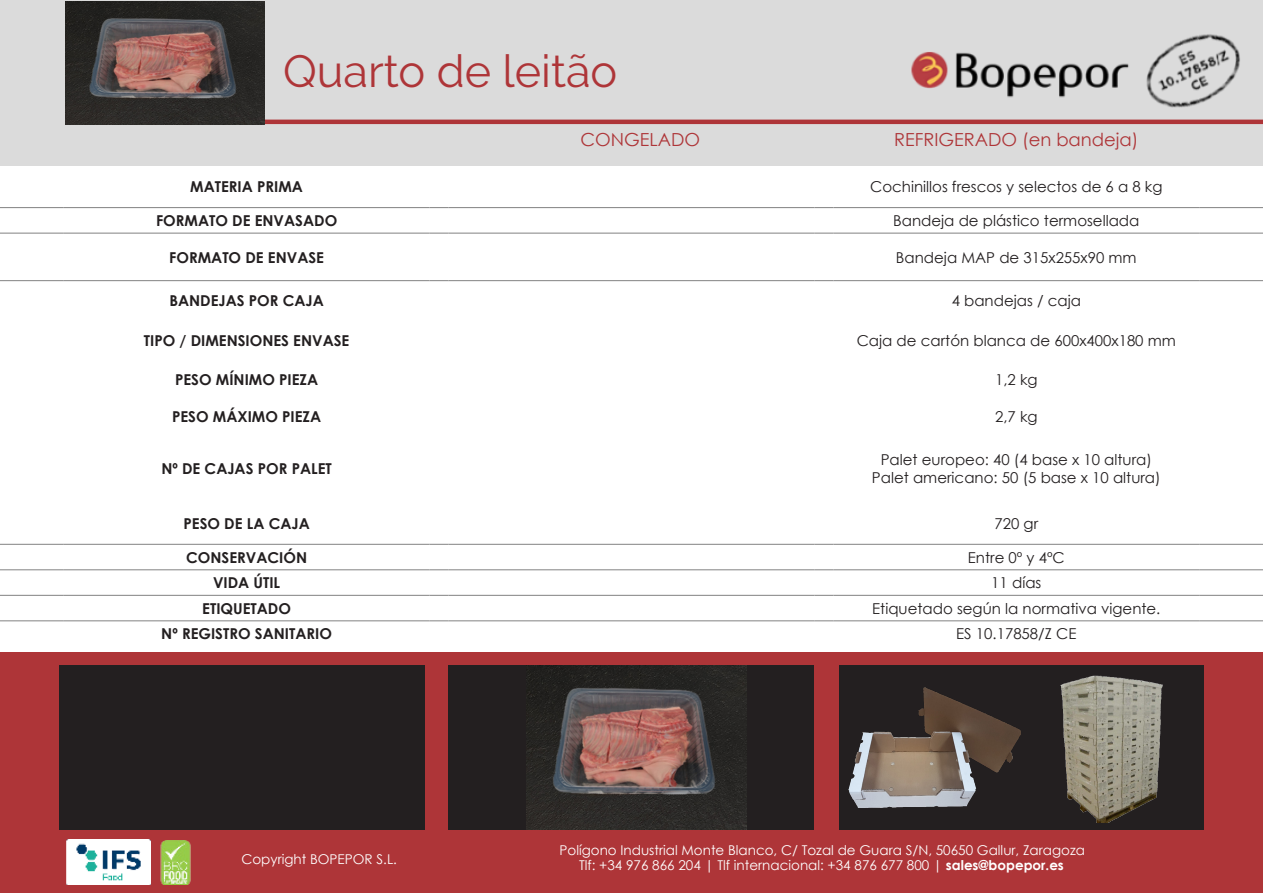
<style>
.page{position:relative;width:1263px;height:893px;background:#fff}
.page>*{position:absolute;margin:0;border:0;box-sizing:border-box;transform-origin:0 0}
.Paragraph_Style1{font:45px "Raleway";color:#ae3538}
.Paragraph_Style1-2{font:18px "Century Gothic";color:#ae3538}
.t1{font:15px "Century Gothic";color:#231f20}
.t2{font:700 15px "Century Gothic";color:#231f20}
.t3{font:13.5px/15px "Century Gothic";color:#fff;text-align:center}
.s1{font-weight:700}
</style>
<div class="page">
<div style="left:0;top:652px;width:1263px;height:241px;background:#ae3538"></div>
<img style="left:66px;top:840px;width:85px;height:44px">
<img style="left:160px;top:840px;width:31px;height:44px">
<div style="left:0;top:0;width:1263px;height:165px;background:#dbdbdb"></div>
<hr style="left:66px;top:120px;width:1197px;height:4px;background:#ae3538">
<img style="left:911px;top:34px;width:329px;height:74px">
<hr style="left:0;top:207px;width:64px;height:1px;background:#828282">
<hr style="left:64px;top:207px;width:365px;height:1px;background:#828282">
<svg style="left:429px;top:207px;width:20px;height:1px"></svg>
<hr style="left:449px;top:207px;width:365px;height:1px;background:#828282">
<svg style="left:814px;top:207px;width:19px;height:1px"></svg>
<hr style="left:833px;top:207px;width:366px;height:1px;background:#828282">
<hr style="left:1199px;top:207px;width:64px;height:1px;background:#828282">
<hr style="left:0;top:233px;width:64px;height:1px;background:#828282">
<hr style="left:64px;top:233px;width:365px;height:1px;background:#828282">
<svg style="left:429px;top:233px;width:20px;height:1px"></svg>
<hr style="left:449px;top:233px;width:365px;height:1px;background:#828282">
<svg style="left:814px;top:233px;width:19px;height:1px"></svg>
<hr style="left:833px;top:233px;width:366px;height:1px;background:#828282">
<hr style="left:1199px;top:233px;width:64px;height:1px;background:#828282">
<hr style="left:0;top:280px;width:64px;height:1px;background:#828282">
<hr style="left:64px;top:280px;width:365px;height:1px;background:#828282">
<svg style="left:429px;top:280px;width:20px;height:1px"></svg>
<hr style="left:449px;top:280px;width:365px;height:1px;background:#828282">
<svg style="left:814px;top:280px;width:19px;height:1px"></svg>
<hr style="left:833px;top:280px;width:366px;height:1px;background:#828282">
<hr style="left:1199px;top:280px;width:64px;height:1px;background:#828282">
<hr style="left:0;top:544px;width:64px;height:1px;background:#828282">
<hr style="left:64px;top:544px;width:365px;height:1px;background:#828282">
<svg style="left:429px;top:544px;width:20px;height:1px"></svg>
<hr style="left:449px;top:544px;width:365px;height:1px;background:#828282">
<svg style="left:814px;top:544px;width:19px;height:1px"></svg>
<hr style="left:833px;top:544px;width:366px;height:1px;background:#828282">
<hr style="left:1199px;top:544px;width:64px;height:1px;background:#828282">
<hr style="left:0;top:570px;width:64px;height:1px;background:#828282">
<hr style="left:64px;top:570px;width:365px;height:1px;background:#828282">
<svg style="left:429px;top:570px;width:20px;height:1px"></svg>
<hr style="left:449px;top:570px;width:365px;height:1px;background:#828282">
<svg style="left:814px;top:570px;width:19px;height:1px"></svg>
<hr style="left:833px;top:570px;width:366px;height:1px;background:#828282">
<hr style="left:1199px;top:570px;width:64px;height:1px;background:#828282">
<hr style="left:0;top:595px;width:64px;height:1px;background:#828282">
<hr style="left:64px;top:595px;width:365px;height:1px;background:#828282">
<svg style="left:429px;top:595px;width:20px;height:1px"></svg>
<hr style="left:449px;top:595px;width:365px;height:1px;background:#828282">
<svg style="left:814px;top:595px;width:19px;height:1px"></svg>
<hr style="left:833px;top:595px;width:366px;height:1px;background:#828282">
<hr style="left:1199px;top:595px;width:64px;height:1px;background:#828282">
<hr style="left:0;top:621px;width:64px;height:1px;background:#828282">
<hr style="left:64px;top:621px;width:365px;height:1px;background:#828282">
<svg style="left:429px;top:621px;width:20px;height:1px"></svg>
<hr style="left:449px;top:621px;width:365px;height:1px;background:#828282">
<svg style="left:814px;top:621px;width:19px;height:1px"></svg>
<hr style="left:833px;top:621px;width:366px;height:1px;background:#828282">
<hr style="left:1199px;top:621px;width:64px;height:1px;background:#828282">
<div style="left:59px;top:665px;width:365px;height:164px;background:#231f20"></div>
<img style="left:66px;top:1px;width:198px;height:123px">
<div style="left:449px;top:665px;width:365px;height:164px;background:#231f20"></div>
<img style="left:527px;top:665px;width:219px;height:164px">
<div style="left:839px;top:665px;width:182px;height:164px;background:#231f20"></div>
<img style="left:848px;top:687px;width:173px;height:121px">
<div style="left:1021px;top:665px;width:183px;height:164px;background:#231f20"></div>
<img style="left:1060px;top:675px;width:103px;height:147px">
<p class="Paragraph_Style1" style="left:283px;top:45px;width:336px">Quarto de leitão</p>
<p class="Paragraph_Style1-2" style="left:580px;top:127px;width:121px">CONGELADO</p>
<p class="Paragraph_Style1-2" style="left:894px;top:127px;width:246px">REFRIGERADO (en bandeja)</p>
<p class="t2" style="left:190px;top:175px;width:114px">MATERIA PRIMA</p>
<p class="t1" style="left:870px;top:176px;width:294px">Cochinillos frescos y selectos de 6 a 8 kg</p>
<p class="t2" style="left:156px;top:209px;width:183px">FORMATO DE ENVASADO</p>
<p class="t1" style="left:893px;top:210px;width:248px">Bandeja de plástico termosellada</p>
<p class="t2" style="left:169px;top:246px;width:156px">FORMATO DE ENVASE</p>
<p class="t1" style="left:896px;top:247px;width:242px">Bandeja MAP de 315x255x90 mm</p>
<p class="t2" style="left:169px;top:289px;width:156px">BANDEJAS POR CAJA</p>
<p class="t1" style="left:952px;top:290px;width:131px">4 bandejas / caja</p>
<p class="t2" style="left:144px;top:329px;width:207px">TIPO / DIMENSIONES ENVASE</p>
<p class="t1" style="left:857px;top:330px;width:321px">Caja de cartón blanca de 600x400x180 mm</p>
<p class="t2" style="left:175px;top:368px;width:145px">PESO MÍNIMO PIEZA</p>
<p class="t1" style="left:995px;top:369px;width:44px">1,2 kg</p>
<p class="t2" style="left:172px;top:405px;width:151px">PESO MÁXIMO PIEZA</p>
<p class="t1" style="left:995px;top:406px;width:44px">2,7 kg</p>
<p class="t2" style="left:161px;top:458px;width:172px">Nº DE CAJAS POR PALET</p>
<p class="t1" style="left:881px;top:450px;width:273px">Palet europeo: 40 (4 base x 10 altura)</p>
<p class="t1" style="left:872px;top:468px;width:290px">Palet americano: 50 (5 base x 10 altura)</p>
<p class="t2" style="left:183px;top:512px;width:128px">PESO DE LA CAJA</p>
<p class="t1" style="left:994px;top:513px;width:45px">720 gr</p>
<p class="t2" style="left:186px;top:546px;width:122px">CONSERVACIÓN</p>
<p class="t1" style="left:968px;top:547px;width:98px">Entre 0º y 4ºC</p>
<p class="t2" style="left:213px;top:571px;width:69px">VIDA ÚTIL</p>
<p class="t1" style="left:991px;top:572px;width:52px">11 días</p>
<p class="t2" style="left:202px;top:597px;width:90px">ETIQUETADO</p>
<p class="t1" style="left:872px;top:598px;width:290px">Etiquetado según la normativa vigente.</p>
<p class="t2" style="left:161px;top:622px;width:172px">Nº REGISTRO SANITARIO</p>
<p class="t1" style="left:956px;top:623px;width:122px">ES 10.17858/Z CE</p>
<p class="t3" style="left:241px;top:851px;width:157px">Copyright BOPEPOR S.L.</p>
<p class="t3" style="left:560px;top:842px;width:527px">Polígono Industrial Monte Blanco, C/ Tozal de Guara S/N, 50650 Gallur, Zaragoza<br>Tlf: +34 976 866 204 | Tlf internacional: +34 876 677 800 | <span class="s1">sales@bopepor.es</span></p>
</div>
